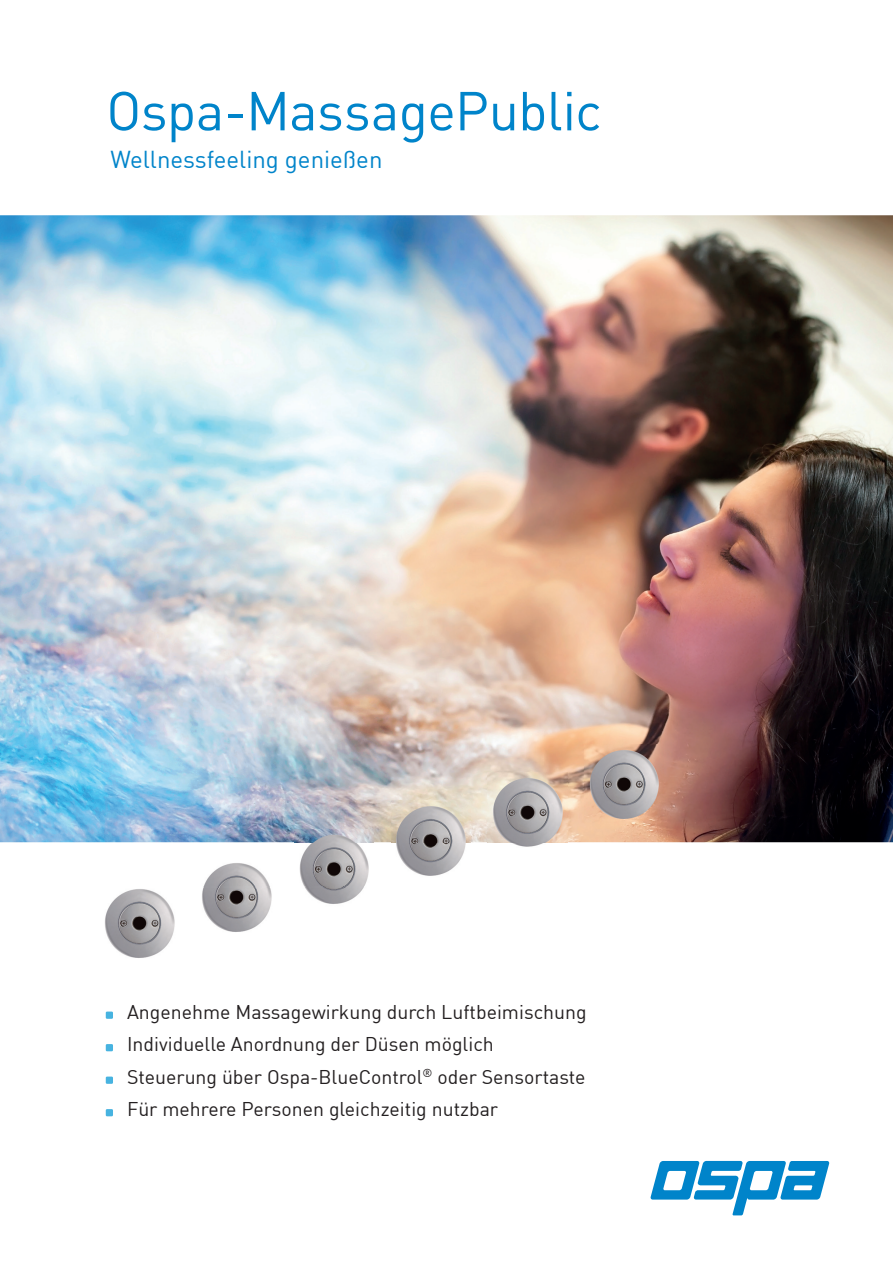
<style>
.page{position:relative;width:893px;height:1263px;background:#fff}
.page>*{position:absolute;margin:0;border:0;box-sizing:border-box;transform-origin:0 0}
.t1{font:54px "DIN";letter-spacing:-.01em;color:#0084ca}
.t2{font:24px "DIN";color:#0084ca}
.t3{font:19.5px/32.5px "DIN";color:#231f20}
</style>
<div class="page">
<img style="left:0;top:215px;width:893px;height:627px">
<img style="left:105px;top:889px;width:70px;height:69px">
<img style="left:294px;top:829px;width:79px;height:75px">
<img style="left:294px;top:886px;width:79px;height:1px">
<img style="left:202px;top:863px;width:70px;height:69px">
<img style="left:202px;top:886px;width:70px;height:1px">
<img style="left:391px;top:801px;width:79px;height:75px">
<img style="left:488px;top:772px;width:79px;height:75px">
<img style="left:585px;top:744px;width:79px;height:79px">
<svg style="left:650px;top:1161px;width:179px;height:54px"></svg>
<div style="left:106px;top:1011px;width:7px;height:8px;background:#47b3e0"></div>
<div style="left:106px;top:1044px;width:7px;height:7px;background:#47b3e0"></div>
<div style="left:106px;top:1076px;width:7px;height:8px;background:#47b3e0"></div>
<div style="left:106px;top:1109px;width:7px;height:7px;background:#47b3e0"></div>
<h1 class="t1" style="left:106px;top:77px;width:497px">Ospa-MassagePublic</h1>
<p class="t2" style="left:111px;top:144px;width:273px">Wellnessfeeling genießen</p>
<p class="t3" style="left:127px;top:995px;width:461px">Angenehme Massagewirkung durch Luftbeimischung Individuelle Anordnung der Düsen möglich Steuerung über Ospa-BlueControl<sup>®</sup> oder Sensortaste Für mehrere Personen gleichzeitig nutzbar</p>
</div>
